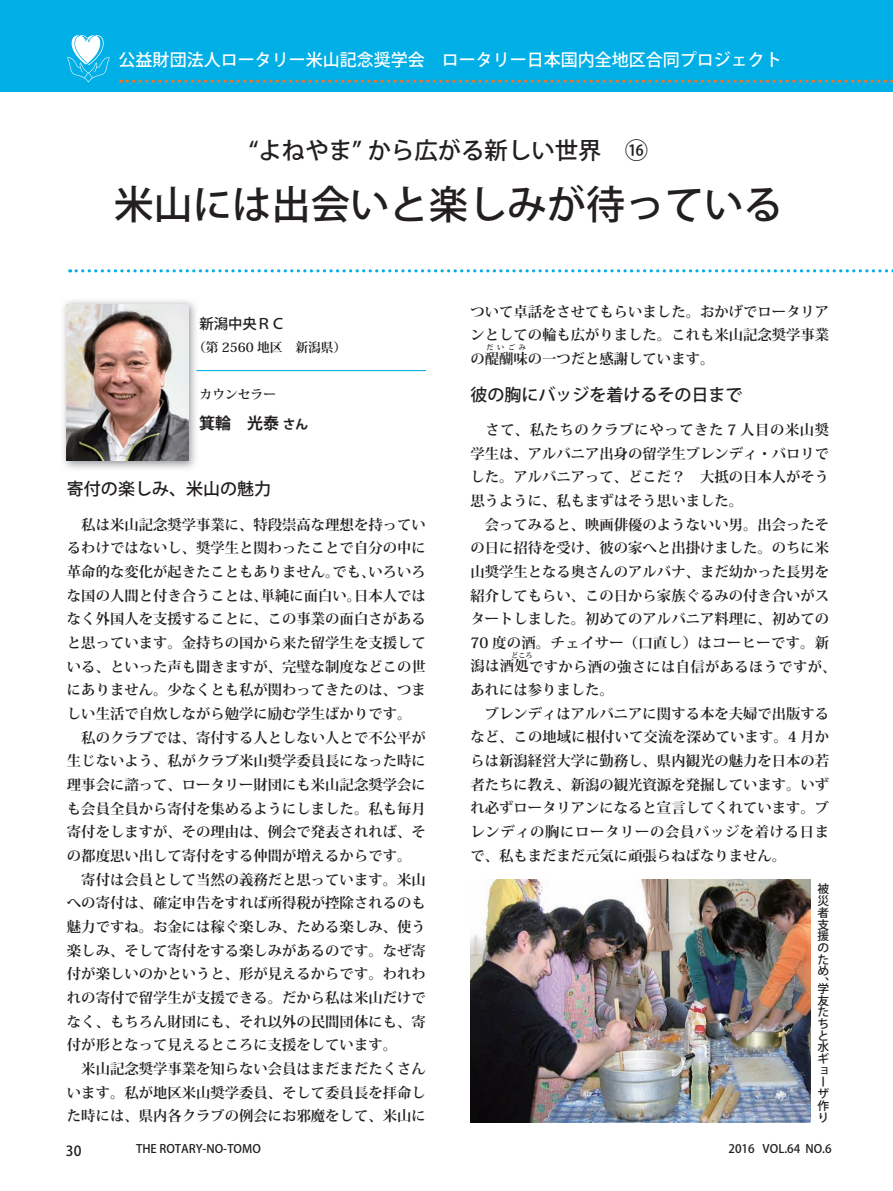
<style>
.page{position:relative;width:893px;height:1191px;background:#fff}
.page>*{position:absolute;margin:0;border:0;box-sizing:border-box;transform-origin:0 0}
.t1{font:500 39.3px "Koz Go Pro";color:#231f20}
.t2{font:500 23.4px "Koz Go Pro";color:#231f20}
.t3{font:500 16.95px "Koz Go Pro";color:#fff}
.t4{font:500 16.95px "Koz Go Pro";color:#231f20}
.t5{font:700 15.9px "Koz Go Pro";color:#231f20}
.t6{font:700 14.4px/23.7px "Koz Min Pro";color:#231f20}
.t7{font:500 14.4px "Koz Go Pro";color:#231f20}
.t8{font:500 13.8px "Koz Go Pro";color:#231f20}
.t9{font:700 12.75px "Koz Min Pro";color:#231f20}
.t10{font:500 11.7px/11.7px "Koz Go Pro";color:#231f20;text-align:justify}
.t11{font:700 7.2px "Koz Min Pro";letter-spacing:.5em;color:#231f20}
.s1{font-size:12.75px}
</style>
<div class="page">
<div style="left:0;top:0;width:893px;height:91px;background:#00afe5"></div>
<svg style="left:121px;top:80px;width:772px;height:3px"></svg>
<svg style="left:70px;top:269px;width:823px;height:3px"></svg>
<img style="left:63px;top:300px;width:136px;height:169px">
<img style="left:67px;top:304px;width:121px;height:156px">
<hr style="left:196px;top:370px;width:230px;height:1px;background:#00afe5">
<img style="left:470px;top:879px;width:341px;height:244px">
<img style="left:72px;top:35px;width:32px;height:30px">
<p class="t3" style="left:119px;top:49px;width:665px">公益財団法人ロータリー米山記念奨学会　ロータリー日本国内全地区合同プロジェクト</p>
<h2 class="t2" style="left:249px;top:136px;width:401px">“よねやま” から広がる新しい世界　⑯</h2>
<h1 class="t1" style="left:114px;top:179px;width:670px">米山には出会いと楽しみが待っている</h1>
<p class="t7" style="left:199px;top:314px;width:88px">新潟中央ＲＣ</p>
<p class="t9" style="left:193px;top:338px;width:155px">（第 2560 地区　新潟県）</p>
<p class="t9" style="left:200px;top:385px;width:78px">カウンセラー</p>
<p class="t5" style="left:199px;top:413px;width:111px">箕輪　光泰<span class="s1">さん</span></p>
<p class="t4" style="left:67px;top:478px;width:206px">寄付の楽しみ、米山の魅力</p>
<p class="t6" style="left:67px;top:512px;width:360px">　私は米山記念奨学事業に、特段崇高な理想を持っているわけではないし、奨学生と関わったことで自分の中に革命的な変化が起きたこともありません。でも、いろいろな国の人間と付き合うことは、単純に面白い。日本人ではなく外国人を支援することに、この事業の面白さがあると思っています。金持ちの国から来た留学生を支援している、といった声も聞きますが、完璧な制度などこの世にありません。少なくとも私が関わってきたのは、つましい生活で自炊しながら勉学に励む学生ばかりです。　私のクラブでは、寄付する人としない人とで不公平が生じないよう、私がクラブ米山奨学委員長になった時に理事会に諮って、ロータリー財団にも米山記念奨学会にも会員全員から寄付を集めるようにしました。私も毎月寄付をしますが、その理由は、例会で発表されれば、その都度思い出して寄付をする仲間が増えるからです。　寄付は会員として当然の義務だと思っています。米山への寄付は、確定申告をすれば所得税が控除されるのも魅力ですね。お金には稼ぐ楽しみ、ためる楽しみ、使う楽しみ、そして寄付をする楽しみがあるのです。なぜ寄付が楽しいのかというと、形が見えるからです。われわれの寄付で留学生が支援できる。だから私は米山だけでなく、もちろん財団にも、それ以外の民間団体にも、寄付が形となって見えるところに支援をしています。<br>　米山記念奨学事業を知らない会員はまだまだたくさんいます。私が地区米山奨学委員、そして委員長を拝命した時には、県内各クラブの例会にお邪魔をして、米山に</p>
<p class="t6" style="left:470px;top:299px;width:360px;text-align:justify">ついて卓話をさせてもらいました。おかげでロータリアンとしての輪も広がりました。これも米山記念奨学事業の醍醐味の一つだと感謝しています。</p>
<p class="t11" style="left:487px;top:342px;width:41px">だいごみ</p>
<p class="t4" style="left:470px;top:383px;width:274px">彼の胸にバッジを着けるその日まで</p>
<p class="t6" style="left:470px;top:417px;width:368px">　さて、私たちのクラブにやってきた 7 人目の米山奨学生は、アルバニア出身の留学生ブレンディ・バロリでした。アルバニアって、どこだ？　大抵の日本人がそう思うように、私もまずはそう思いました。<br>　会ってみると、映画俳優のようないい男。出会ったその日に招待を受け、彼の家へと出掛けました。のちに米山奨学生となる奥さんのアルバナ、まだ幼かった長男を紹介してもらい、この日から家族ぐるみの付き合いがスタートしました。初めてのアルバニア料理に、初めての<br>70 度の酒。チェイサー（口直し）はコーヒーです。新潟は酒処ですから酒の強さには自信があるほうですが、</p>
<p class="t11" style="left:511px;top:650px;width:23px">どころ</p>
<p class="t6" style="left:470px;top:677px;width:360px">あれには参りました。<br>　ブレンディはアルバニアに関する本を夫婦で出版するなど、この地域に根付いて交流を深めています。4 月からは新潟経営大学に勤務し、県内観光の魅力を日本の若者たちに教え、新潟の観光資源を発掘しています。いずれ必ずロータリアンになると宣言してくれています。ブレンディの胸にロータリーの会員バッジを着ける日まで、私もまだまだ元気に頑張らねばなりません。</p>
<p class="t10" style="left:817px;top:884px;width:13px">被災者支援のため、</p>
<p class="t10" style="left:817px;top:983px;width:13px;text-align:left">学友たちと水ギョーザ作り</p>
<p class="t8" style="left:66px;top:1142px;width:17px">30</p>
<p class="t10" style="left:136px;top:1143px;width:126px">THE ROTARY-NO-TOMO</p>
<p class="t10" style="left:728px;top:1143px;width:105px">2016 VOL.64 NO.6</p>
</div>
